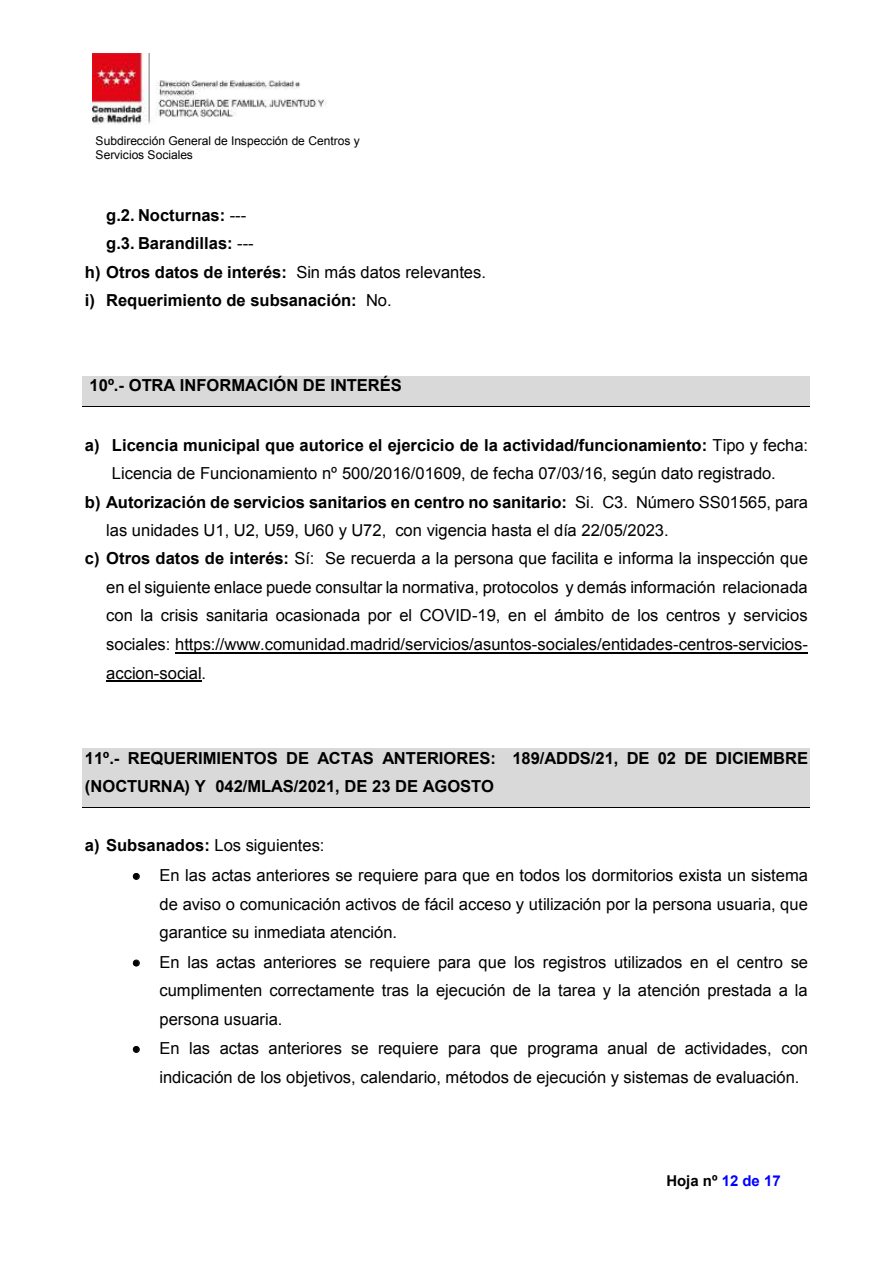
<style>
.page{position:relative;width:893px;height:1263px;background:#fff}
.page>*{position:absolute;margin:0;border:0;box-sizing:border-box;transform-origin:0 0}
.t1{font:16.5px/28.5px "Arial";color:#000;text-align:justify}
.t2{font:700 16.5px/28.5px "Arial";color:#000}
.t3{font:700 15px "Arial";color:#000}
.t4{font:12px/13.6px "Arial";letter-spacing:-.005em;color:#000}
.s1{font-weight:400}
.s2{font-weight:700}
.s3{color:#00f}
</style>
<div class="page">
<img style="left:92px;top:53px;width:234px;height:72px">
<div style="left:83px;top:376px;width:727px;height:30px;background:#d9d9d9"></div>
<hr style="left:83px;top:406px;width:727px;height:1px;background:#000">
<hr style="left:175px;top:652px;width:633px;height:1px;background:#000">
<hr style="left:106px;top:680px;width:96px;height:2px;background:#000">
<div style="left:83px;top:749px;width:727px;height:28px;background:#d9d9d9"></div>
<div style="left:83px;top:777px;width:727px;height:30px;background:#d9d9d9"></div>
<hr style="left:83px;top:807px;width:727px;height:1px;background:#000">
<svg style="left:133px;top:873px;width:7px;height:7px"></svg>
<svg style="left:133px;top:960px;width:7px;height:6px"></svg>
<svg style="left:133px;top:1046px;width:7px;height:7px"></svg>
<p class="t4" style="left:96px;top:134px;width:266px">Subdirección General de Inspección de Centros y<br>Servicios Sociales</p>
<p class="t2" style="left:106px;top:201px;width:142px">g.2. Nocturnas: <span class="s1">---</span></p>
<p class="t2" style="left:106px;top:230px;width:149px">g.3. Barandillas: <span class="s1">---</span></p>
<p class="t2" style="left:85px;top:258px;width:403px">h) Otros datos de interés: <span class="s1">Sin más datos relevantes.</span></p>
<p class="t2" style="left:85px;top:287px;width:308px">i) Requerimiento de subsanación: <span class="s1">No.</span></p>
<p class="t2" style="left:90px;top:372px;width:314px">10º.- OTRA INFORMACIÓN DE INTERÉS</p>
<p class="t2" style="left:85px;top:431px;width:725px">a) Licencia municipal que autorice el ejercicio de la actividad/funcionamiento: <span class="s1">Tipo y fecha:</span></p>
<p class="t1" style="left:112px;top:459px;width:665px">Licencia de Funcionamiento nº 500/2016/01609, de fecha 07/03/16, según dato registrado.</p>
<p class="t2" style="left:85px;top:488px;width:725px">b) Autorización de servicios sanitarios en centro no sanitario: <span class="s1">Si. C3. Número SS01565, para</span></p>
<p class="t1" style="left:106px;top:516px;width:564px">las unidades U1, U2, U59, U60 y U72, con vigencia hasta el día 22/05/2023.</p>
<p class="t1" style="left:85px;top:545px;width:725px"><span class="s2">c) Otros datos de interés:</span> Sí: Se recuerda a la persona que facilita e informa la inspección que</p>
<p class="t1" style="left:106px;top:573px;width:703px">en el siguiente enlace puede consultar la normativa, protocolos y demás información relacionada</p>
<p class="t1" style="left:106px;top:602px;width:703px">con la crisis sanitaria ocasionada por el COVID-19, en el ámbito de los centros y servicios</p>
<p class="t1" style="left:106px;top:630px;width:703px">sociales: https://www.comunidad.madrid/servicios/asuntos-sociales/entidades-centros-servicios-</p>
<p class="t1" style="left:106px;top:659px;width:101px">accion-social.</p>
<p class="t2" style="left:85px;top:744px;width:725px">11º.- REQUERIMIENTOS DE ACTAS ANTERIORES: 189/ADDS/21, DE 02 DE DICIEMBRE (NOCTURNA) Y 042/MLAS/2021, DE 23 DE AGOSTO</p>
<p class="t1" style="left:85px;top:831px;width:241px"><span class="s2">a) Subsanados:</span> Los siguientes:</p>
<p class="t1" style="left:160px;top:861px;width:650px;text-indent:-27px">• En las actas anteriores se requiere para que en todos los dormitorios exista un sistema de aviso o comunicación activos de fácil acceso y utilización por la persona usuaria, que garantice su inmediata atención.</p>
<p class="t1" style="left:160px;top:948px;width:650px;text-indent:-27px">• En las actas anteriores se requiere para que los registros utilizados en el centro se cumplimenten correctamente tras la ejecución de la tarea y la atención prestada a la persona usuaria.</p>
<p class="t1" style="left:160px;top:1034px;width:650px;text-indent:-27px">• En las actas anteriores se requiere para que programa anual de actividades, con indicación de los objetivos, calendario, métodos de ejecución y sistemas de evaluación.</p>
<p class="t3" style="left:666px;top:1170px;width:116px">Hoja nº <span class="s3">12 de 17</span></p>
</div>
